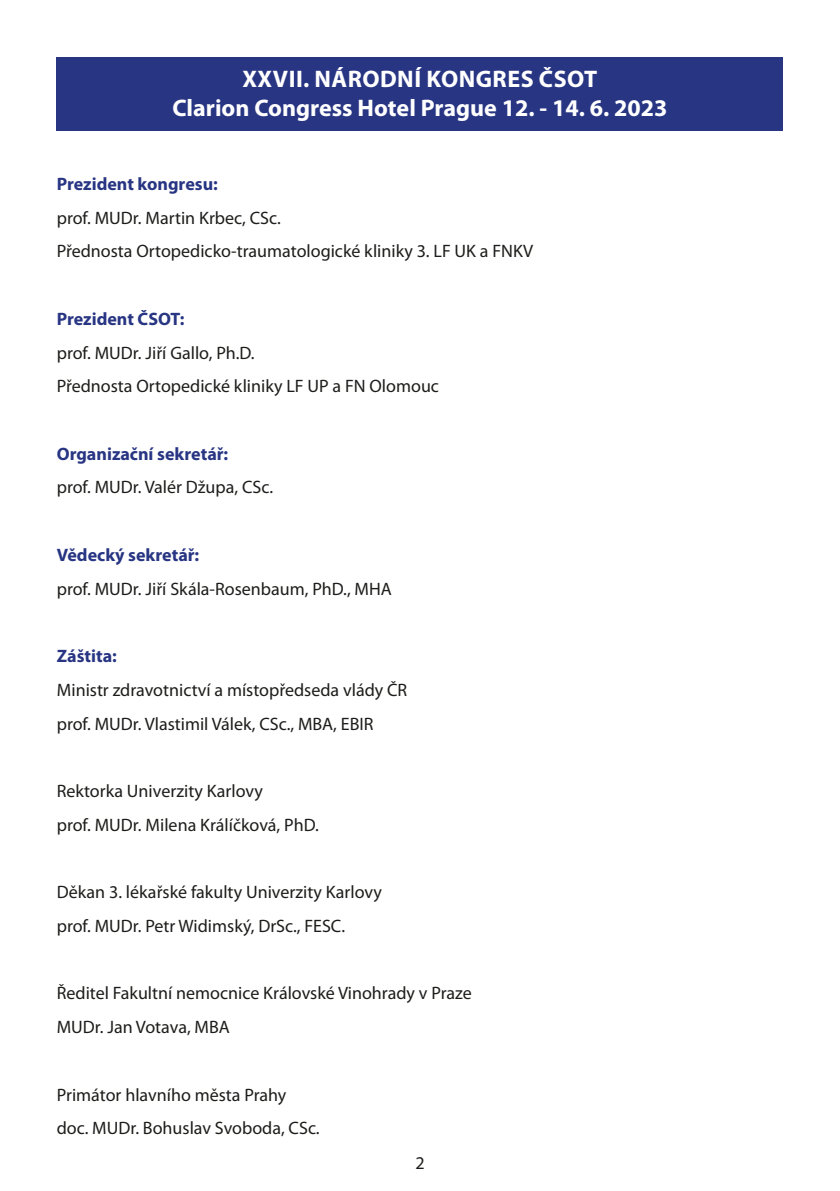
<style>
.page{position:relative;width:840px;height:1191px;background:#fff}
.page>*{position:absolute;margin:0;border:0;box-sizing:border-box;transform-origin:0 0}
.t1{font:700 24px/28.8px "Myriad Pro";color:#fff;text-align:center}
.t2{font:18px/33.8px "Myriad Pro";color:#1d1d1b}
.t3{font:700 18px "Myriad Pro";color:#283583}
</style>
<div class="page">
<div style="left:57px;top:57px;width:725px;height:73px;background:#283583"></div>
<h1 class="t1" style="left:172px;top:63px;width:496px">XXVII. NÁRODNÍ KONGRES ČSOT<br>Clarion Congress Hotel Prague 12. - 14. 6. 2023</h1>
<p class="t3" style="left:57px;top:172px;width:162px">Prezident kongresu:</p>
<p class="t2" style="left:57px;top:200px;width:477px">prof. MUDr. Martin Krbec, CSc.<br>Přednosta Ortopedicko-traumatologické kliniky 3. LF UK a FNKV</p>
<p class="t3" style="left:57px;top:307px;width:129px">Prezident ČSOT:</p>
<p class="t2" style="left:57px;top:335px;width:383px">prof. MUDr. Jiří Gallo, Ph.D.<br>Přednosta Ortopedické kliniky LF UP a FN Olomouc</p>
<p class="t3" style="left:57px;top:442px;width:173px">Organizační sekretář:</p>
<p class="t2" style="left:57px;top:470px;width:218px">prof. MUDr. Valér Džupa, CSc.</p>
<p class="t3" style="left:57px;top:543px;width:144px">Vědecký sekretá ř:</p>
<p class="t2" style="left:57px;top:571px;width:336px">prof. MUDr. Jiří Skála-Rosenbaum, PhD., MHA</p>
<p class="t3" style="left:57px;top:644px;width:62px">Záštita:</p>
<p class="t2" style="left:57px;top:672px;width:352px">Ministr zdravotnictví a místopředseda vlády ČR prof. MUDr. Vlastimil Válek, CSc., MBA, EBIR</p>
<p class="t2" style="left:57px;top:773px;width:263px">Rektorka Univerzity Karlovy<br>prof. MUDr. Milena Králíčková, PhD.</p>
<p class="t2" style="left:57px;top:875px;width:326px">Děkan 3. lékařské fakulty Univerzity Karlovy prof. MUDr. Petr Widimský, DrSc., FESC.</p>
<p class="t2" style="left:57px;top:976px;width:416px">Ředitel Fakultní nemocnice Královské Vinohrady v Praze<br>MUDr. Jan Votava, MBA</p>
<p class="t2" style="left:57px;top:1077px;width:264px">Primátor hlavního města Prahy doc. MUDr. Bohuslav Svoboda, CSc.</p>
<p class="t2" style="left:415px;top:1146px;width:11px">2</p>
</div>
